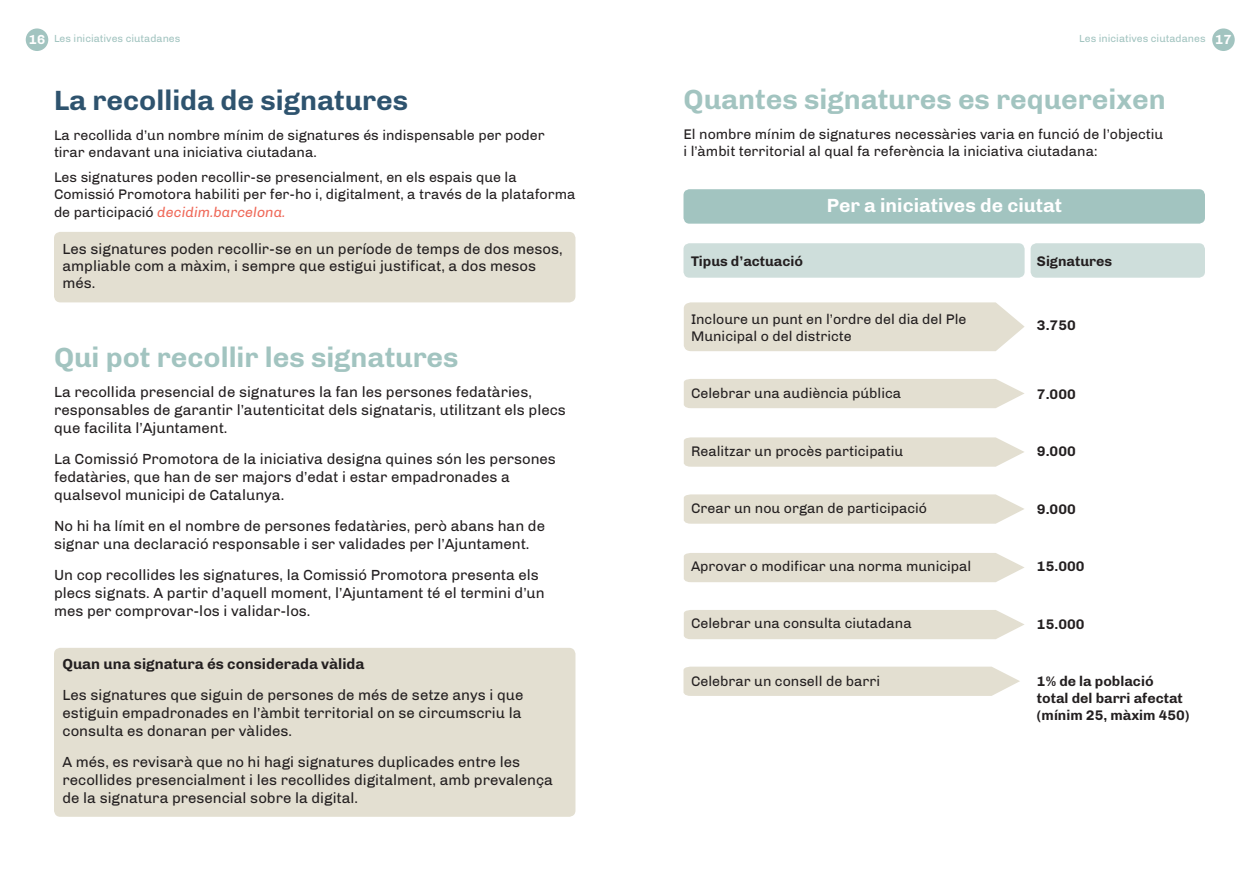
<style>
.page{position:relative;width:1259px;height:893px;background:#fff}
.page>*{position:absolute;margin:0;border:0;box-sizing:border-box;transform-origin:0 0}
.t1{font:700 28.5px "Chivo";color:#a2c4c0}
.t2{font:700 28.5px "Chivo";color:#2e536e}
.t3{font:700 19.5px "Chivo";color:#fff}
.t4{font:15px/18px "Chivo";color:#231f20}
.t5{font:700 15px "Chivo";color:#231f20}
.t6{font:14.25px/17.1px "Chivo";color:#231f20}
.t7{font:700 14.25px/17.1px "Chivo";color:#231f20}
.t8{font:10.5px "Chivo";color:#a2c4c0}
.s1{font-weight:700;font-size:13.5px;color:#fff}
.s2{font-style:italic;color:#ef6959}
</style>
<div class="page">
<div style="left:26px;top:28px;width:22px;height:23px;background:#a2c4c0;border-radius:50%"></div>
<div style="left:1212px;top:28px;width:22px;height:23px;background:#a2c4c0;border-radius:50%"></div>
<div style="left:683px;top:243px;width:341px;height:35px;background:#cededb;border-radius:6px"></div>
<div style="left:1030px;top:243px;width:175px;height:35px;background:#cededb;border-radius:6px"></div>
<div style="left:54px;top:232px;width:521px;height:70px;background:#e3dfd1;border-radius:6px"></div>
<div style="left:684px;top:553px;width:340px;height:29px;background:#e3dfd1"></div>
<div style="left:683px;top:667px;width:337px;height:29px;background:#e3dfd1"></div>
<div style="left:684px;top:610px;width:340px;height:29px;background:#e3dfd1"></div>
<svg style="left:684px;top:494px;width:340px;height:30px;background:#e4e0d3"></svg>
<svg style="left:684px;top:437px;width:340px;height:30px;background:#e4e0d3"></svg>
<div style="left:684px;top:379px;width:340px;height:29px;background:#e3dfd1"></div>
<div style="left:684px;top:302px;width:340px;height:49px;background:#e3dfd1"></div>
<div style="left:54px;top:648px;width:521px;height:169px;background:#e3dfd1;border-radius:6px"></div>
<div style="left:683px;top:189px;width:522px;height:35px;background:#a2c4c0;border-radius:6px"></div>
<p class="t8" style="left:29px;top:32px;width:153px"><span class="s1">16</span> Les iniciatives ciutadanes</p>
<p class="t8" style="left:1079px;top:32px;width:154px">Les iniciatives ciutadanes <span class="s1">17</span></p>
<h1 class="t2" style="left:54px;top:83px;width:355px">La recollida de signatures</h1>
<p class="t6" style="left:54px;top:126px;width:492px">La recollida d’un nombre mínim de signatures és indispensable per poder tirar endavant una iniciativa ciutadana.</p>
<p class="t6" style="left:54px;top:169px;width:523px;line-height:17.5px">Les signatures poden recollir-se presencialment, en els espais que la<br>Comissió Promotora habiliti per fer-ho i, digitalment, a través de la plataforma de participació <span class="s2">decidim.barcelona.</span></p>
<p class="t4" style="left:63px;top:240px;width:502px;line-height:17.1px">Les signatures poden recollir-se en un període de temps de dos mesos, ampliable com a màxim, i sempre que estigui justificat, a dos mesos més.</p>
<h1 class="t1" style="left:54px;top:340px;width:406px">Qui pot recollir les signatures</h1>
<p class="t4" style="left:54px;top:383px;width:513px">La recollida presencial de signatures la fan les persones fedatàries, responsables de garantir l’autenticitat dels signataris, utilitzant els plecs que facilita l’Ajuntament.</p>
<p class="t4" style="left:54px;top:450px;width:503px">La Comissió Promotora de la iniciativa designa quines són les persones fedatàries, que han de ser majors d’edat i estar empadronades a qualsevol municipi de Catalunya.</p>
<p class="t4" style="left:54px;top:517px;width:492px">No hi ha límit en el nombre de persones fedatàries, però abans han de signar una declaració responsable i ser validades per l’Ajuntament.</p>
<p class="t4" style="left:54px;top:566px;width:492px">Un cop recollides les signatures, la Comissió Promotora presenta els plecs signats. A partir d’aquell moment, l’Ajuntament té el termini d’un mes per comprovar-los i validar-los.</p>
<p class="t5" style="left:63px;top:655px;width:303px">Quan una signatura és considerada vàlida</p>
<p class="t4" style="left:63px;top:686px;width:462px">Les signatures que siguin de persones de més de setze anys i que estiguin empadronades en l’àmbit territorial on se circumscriu la consulta es donaran per vàlides.</p>
<p class="t4" style="left:63px;top:753px;width:492px">A més, es revisarà que no hi hagi signatures duplicades entre les recollides presencialment i les recollides digitalment, amb prevalença de la signatura presencial sobre la digital.</p>
<h1 class="t1" style="left:683px;top:83px;width:484px">Quantes signatures es requereixen</h1>
<p class="t6" style="left:683px;top:126px;width:481px">El nombre mínim de signatures necessàries varia en funció de l’objectiu i l’àmbit territorial al qual fa referència la iniciativa ciutadana:</p>
<h2 class="t3" style="left:827px;top:194px;width:237px">Per a iniciatives de ciutat</h2>
<p class="t7" style="left:691px;top:253px;width:114px">Tipus d’actuació</p>
<p class="t7" style="left:1037px;top:253px;width:77px">Signatures</p>
<p class="t6" style="left:691px;top:310px;width:277px">Incloure un punt en l’ordre del dia del Ple<br>Municipal o del districte</p>
<p class="t7" style="left:1037px;top:317px;width:40px">3.750</p>
<p class="t6" style="left:691px;top:385px;width:212px">Celebrar una audiència pública</p>
<p class="t7" style="left:1037px;top:385px;width:40px">7.000</p>
<p class="t6" style="left:691px;top:443px;width:214px">Realitzar un procès participatiu</p>
<p class="t7" style="left:1037px;top:443px;width:40px">9.000</p>
<p class="t6" style="left:691px;top:500px;width:238px">Crear un nou organ de participació</p>
<p class="t7" style="left:1037px;top:500px;width:40px">9.000</p>
<p class="t6" style="left:691px;top:557px;width:282px">Aprovar o modificar una norma municipal</p>
<p class="t7" style="left:1037px;top:558px;width:49px">15.000</p>
<p class="t6" style="left:691px;top:615px;width:222px">Celebrar una consulta ciutadana</p>
<p class="t7" style="left:1037px;top:615px;width:49px">15.000</p>
<p class="t6" style="left:691px;top:672px;width:190px">Celebrar un consell de barri</p>
<p class="t7" style="left:1037px;top:673px;width:154px">1% de la població<br>total del barri afectat (mínim 25, màxim 450)</p>
</div>
